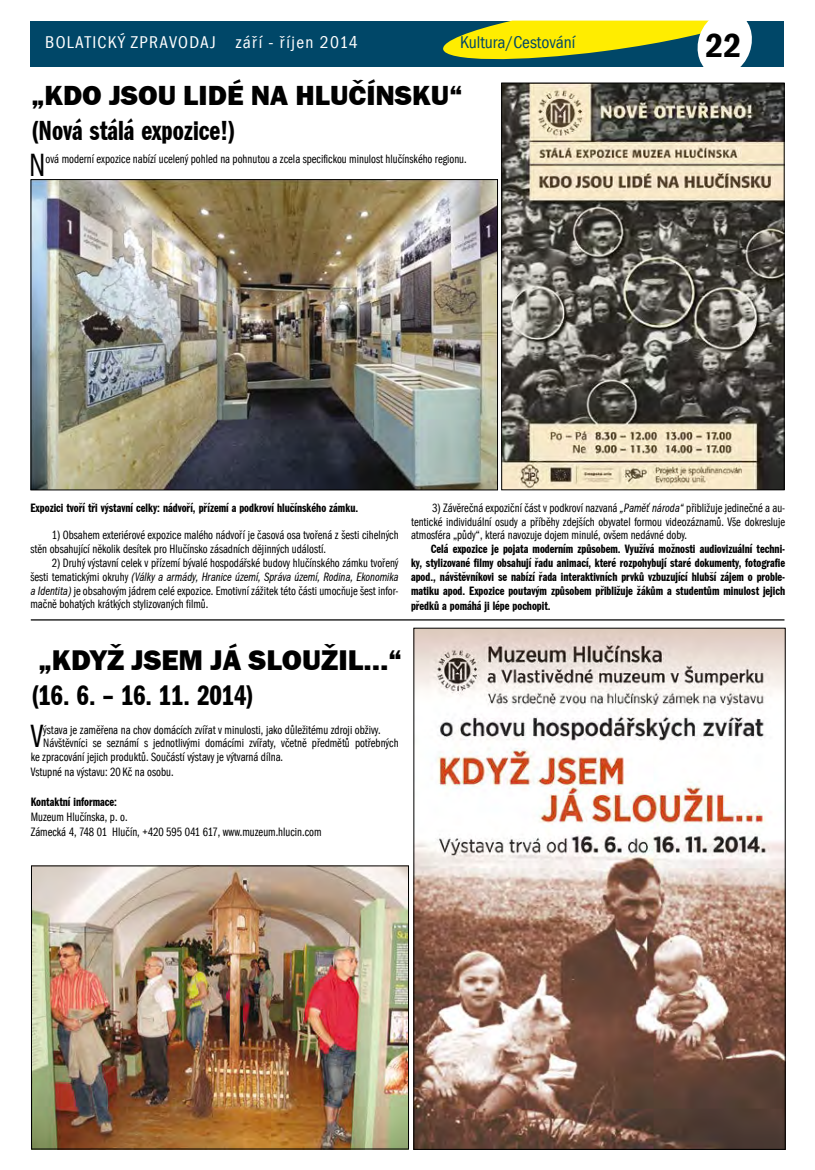
<style>
.page{position:relative;width:815px;height:1170px;background:#fff}
.page>*{position:absolute;margin:0;border:0;box-sizing:border-box;transform-origin:0 0}
.t1{font:600 condensed 35px "Franklin Gothic Itc TEE";color:#000}
.t2{font:extra-condensed 33.12px "Franklin Gothic Itc TEE";color:#000}
.t3{font:800 29.25px "Franklin Gothic Itc TEE";color:#000}
.t4{font:600 extra-condensed 29.25px "Franklin Gothic Itc TEE";letter-spacing:-.01em;color:#000}
.t5{font:800 28.38px "Franklin Gothic Itc TEE";color:#000}
.t6{font:600 extra-condensed 28.38px "Franklin Gothic Itc TEE";color:#000}
.t7{font:condensed 17.5px "Franklin Gothic Itc TEE";letter-spacing:.08em;color:#fff}
.t8{font:condensed 17.5px "Franklin Gothic Itc TEE";color:#004768}
.t9{font:extra-condensed 12.5px/13.8px "Franklin Gothic Itc TEE";color:#000}
.t10{font:600 extra-condensed 12.5px/13.8px "Franklin Gothic Itc TEE";color:#000;text-align:justify}
.s1{font-style:italic}
</style>
<div class="page">
<div style="left:31px;top:21px;width:753px;height:46px;background:#004768"></div>
<svg style="left:443px;top:20px;width:309px;height:47px"></svg>
<img style="left:503px;top:85px;width:279px;height:403px">
<div style="left:501px;top:83px;width:283px;height:407px;border:1px solid #000"></div>
<img style="left:33px;top:181px;width:463px;height:307px">
<div style="left:31px;top:179px;width:467px;height:311px;border:1px solid #000"></div>
<hr style="left:31px;top:619px;width:753px;height:1px;background:#000">
<img style="left:33px;top:867px;width:374px;height:280px">
<div style="left:31px;top:865px;width:378px;height:284px;border:1px solid #000"></div>
<img style="left:416px;top:629px;width:368px;height:518px">
<h3 class="t7" style="left:45px;top:33px;width:314px">BOLATICKÝ ZPRAVODAJ září - říjen 2014</h3>
<h1 class="t1" style="left:705px;top:25px;width:37px">22</h1>
<h3 class="t5" style="left:31px;top:80px;width:433px">„KDO JSOU LIDÉ NA HLUČÍNSKU“</h3>
<h3 class="t6" style="left:31px;top:114px;width:206px">(Nová stálá expozice!)</h3>
<h3 class="t8" style="left:460px;top:32px;width:117px">Kultura/Cestování</h3>
<h2 class="t2" style="left:29px;top:147px;width:18px">N</h2>
<p class="t9" style="left:46px;top:152px;width:423px">ová moderní expozice nabízí ucelený pohled na pohnutou a zcela specifickou minulost hlučínského regionu.</p>
<p class="t10" style="left:31px;top:501px;width:329px">Expozici tvoří tři výstavní celky: nádvoří, přízemí a podkroví hlučínského zámku.</p>
<p class="t9" style="left:31px;top:528px;width:370px;text-indent:21px">1) Obsahem exteriérové expozice malého nádvoří je časová osa tvořená z šesti cihelných stěn obsahující několik desítek pro Hlučínsko zásadních dějinných událostí.</p>
<p class="t9" style="left:31px;top:556px;width:370px;text-align:justify;text-indent:21px">2) Druhý výstavní celek v přízemí bývalé hospodářské budovy hlučínského zámku tvořený šesti tematickými okruhy <span class="s1">(Války a armády, Hranice území, Správa území, Rodina, Ekonomika a Identita)</span> je obsahovým jádrem celé expozice. Emotivní zážitek této části umocňuje šest infor&shy;mačně bohatých krátkých stylizovaných filmů.</p>
<p class="t9" style="left:411px;top:501px;width:376px;text-align:justify;text-indent:21px">3) Závěrečná expoziční část v podkroví nazvaná <span class="s1">„Paměť národa“</span> přibližuje jedinečné a au&shy;tentické individuální osudy a příběhy zdejších obyvatel formou videozáznamů. Vše dokresluje atmosféra „půdy“, která navozuje dojem minulé, ovšem nedávné doby.</p>
<p class="t10" style="left:411px;top:542px;width:376px;text-indent:20px">Celá expozice je pojata moderním způsobem. Využívá možnosti audiovizuální techni&shy;ky, stylizované filmy obsahují řadu animací, které rozpohybují staré dokumenty, fotografie apod., návštěvníkovi se nabízí řada interaktivních prvků vzbuzující hlubší zájem o proble&shy;matiku apod. Expozice poutavým způsobem přibližuje žákům a studentům minulost jejich</p>
<p class="t10" style="left:411px;top:598px;width:141px">předků a pomáhá ji lépe pochopit.</p>
<h3 class="t3" style="left:38px;top:643px;width:365px">„KDYŽ JSEM JÁ SLOUŽIL…“</h3>
<h3 class="t4" style="left:31px;top:678px;width:224px">(16. 6. – 16. 11. 2014)</h3>
<h2 class="t2" style="left:31px;top:718px;width:14px">V</h2>
<p class="t9" style="left:43px;top:722px;width:339px">ýstava je zaměřena na chov domácích zvířat v minulosti, jako důležitému zdroji obživy.</p>
<p class="t9" style="left:43px;top:736px;width:357px">Návštěvníci se seznámí s jednotlivými domácími zvířaty, včetně předmětů potřebných</p>
<p class="t9" style="left:31px;top:750px;width:254px">ke zpracování jejich produktů. Součástí výstavy je výtvarná dílna.</p>
<p class="t9" style="left:31px;top:765px;width:144px">Vstupné na výstavu: 20 Kč na osobu.</p>
<p class="t10" style="left:31px;top:795px;width:88px">Kontaktní informace:</p>
<p class="t9" style="left:31px;top:809px;width:292px;line-height:15px">Muzeum Hlučínska, p. o.<br>Zámecká 4, 748 01 Hlučín, +420 595 041 617, www.muzeum.hlucin.com</p>
</div>
